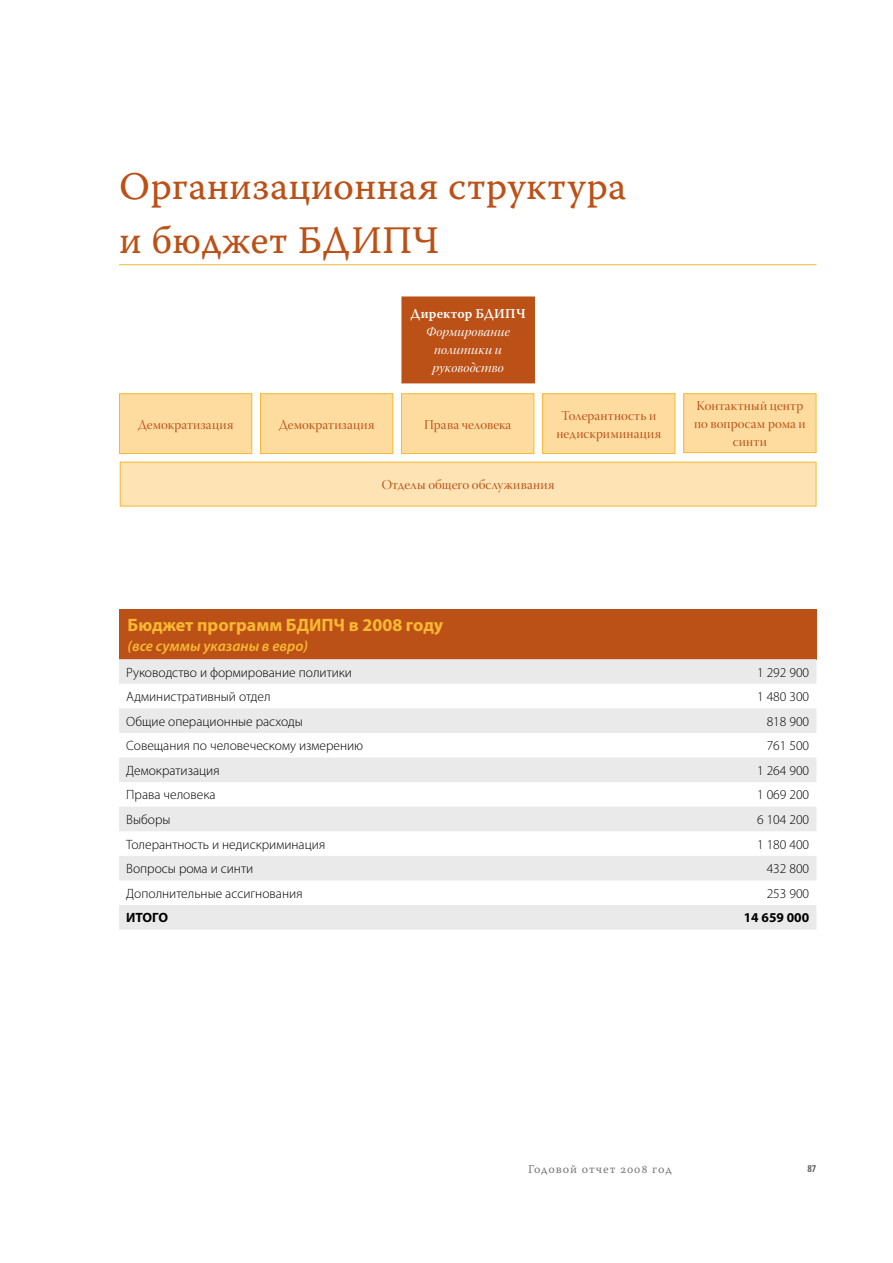
<style>
.page{position:relative;width:893px;height:1263px;background:#fff}
.page>*{position:absolute;margin:0;border:0;box-sizing:border-box;transform-origin:0 0}
.t1{font:39px/54px "Warnock Pro Capt";letter-spacing:.005em;color:#bb5117}
.t2{font:700 18px "Myriad Pro";color:#f9b831}
.t3{font:italic 600 15px "Myriad Pro";color:#f9b831}
.t4{font:300 13.5px "Myriad Pro";color:#000}
.t5{font:13.5px/18px "Warnock Pro Disp";letter-spacing:.01em;color:#bb5117;text-align:center}
.t6{font:13.5px/18px "Warnock Pro It Disp";letter-spacing:.005em;color:#fff;text-align:center}
.t7{font:700 13.5px "Myriad Pro";color:#000}
.t8{font:600 13.5px "Warnock Pro";letter-spacing:.015em;color:#fff}
.t9{font:12px "Warnock Pro Capt";letter-spacing:.07em;color:#7b7c7e}
.t10{font:700 condensed 10.5px "Myriad Pro";color:#646567}
</style>
<div class="page">
<div style="left:119px;top:609px;width:697px;height:50px;background:#bb5117"></div>
<svg style="left:119px;top:659px;width:697px;height:271px;fill:#eaeaeb"></svg>
<hr style="left:119px;top:264px;width:697px;height:1px;background:#f9b831">
<div style="left:402px;top:297px;width:132px;height:86px;background:#bb5117"></div>
<div style="left:120px;top:462px;width:696px;height:44px;background:#fee3b4"></div>
<div style="left:120px;top:462px;width:696px;height:44px;border:1px solid #f9b831"></div>
<div style="left:119px;top:394px;width:133px;height:60px;background:#fedca0"></div>
<div style="left:119px;top:393px;width:133px;height:61px;border:1px solid #f9b831"></div>
<div style="left:260px;top:394px;width:133px;height:60px;background:#fedca0"></div>
<div style="left:260px;top:393px;width:133px;height:61px;border:1px solid #f9b831"></div>
<div style="left:402px;top:394px;width:132px;height:60px;background:#fedca0"></div>
<div style="left:401px;top:393px;width:133px;height:61px;border:1px solid #f9b831"></div>
<div style="left:543px;top:394px;width:132px;height:60px;background:#fedca0"></div>
<div style="left:542px;top:393px;width:133px;height:61px;border:1px solid #f9b831"></div>
<div style="left:684px;top:394px;width:132px;height:59px;background:#fedca0"></div>
<div style="left:683px;top:393px;width:133px;height:60px;border:1px solid #f9b831"></div>
<h1 class="t1" style="left:119px;top:158px;width:509px">Организационная структура и бюджет БДИПЧ</h1>
<p class="t8" style="left:411px;top:305px;width:117px">Директор БДИПЧ</p>
<p class="t6" style="left:426px;top:324px;width:85px">Формирование политики и руководство</p>
<p class="t5" style="left:138px;top:417px;width:97px">Демократизация</p>
<p class="t5" style="left:279px;top:417px;width:97px">Демократизация</p>
<p class="t5" style="left:424px;top:417px;width:89px">Права человека</p>
<p class="t5" style="left:556px;top:408px;width:106px">Толерантность и недискриминация</p>
<p class="t5" style="left:694px;top:398px;width:113px">Контактный центр по вопросам рома и синти</p>
<p class="t5" style="left:382px;top:477px;width:174px">Отделы общего обслуживания</p>
<h2 class="t2" style="left:128px;top:613px;width:317px">Бюджет программ БДИПЧ в 2008 году</h2>
<p class="t3" style="left:128px;top:636px;width:182px">(все суммы указаны в евро)</p>
<p class="t4" style="left:126px;top:664px;width:227px">Руководство и формирование политики</p>
<p class="t4" style="left:757px;top:664px;width:54px">1 292 900</p>
<p class="t4" style="left:126px;top:688px;width:146px">Административный отдел</p>
<p class="t4" style="left:757px;top:688px;width:54px">1 480 300</p>
<p class="t4" style="left:126px;top:713px;width:178px">Общие операционные расходы</p>
<p class="t4" style="left:767px;top:713px;width:44px">818 900</p>
<p class="t4" style="left:126px;top:738px;width:238px">Совещания по человеческому измерению</p>
<p class="t4" style="left:767px;top:738px;width:44px">761 500</p>
<p class="t4" style="left:126px;top:762px;width:95px">Демократизация</p>
<p class="t4" style="left:757px;top:762px;width:54px">1 264 900</p>
<p class="t4" style="left:126px;top:787px;width:91px">Права человека</p>
<p class="t4" style="left:757px;top:787px;width:54px">1 069 200</p>
<p class="t4" style="left:126px;top:811px;width:46px">Выборы</p>
<p class="t4" style="left:757px;top:811px;width:54px">6 104 200</p>
<p class="t4" style="left:126px;top:836px;width:200px">Толерантность и недискриминация</p>
<p class="t4" style="left:757px;top:836px;width:54px">1 180 400</p>
<p class="t4" style="left:126px;top:861px;width:128px">Вопросы рома и синти</p>
<p class="t4" style="left:767px;top:861px;width:44px">432 800</p>
<p class="t4" style="left:126px;top:885px;width:178px">Дополнительные ассигнования</p>
<p class="t4" style="left:767px;top:885px;width:44px">253 900</p>
<p class="t7" style="left:126px;top:909px;width:43px">ИТОГО</p>
<p class="t7" style="left:744px;top:909px;width:67px">14 659 000</p>
<p class="t9" style="left:528px;top:1161px;width:145px">Годовой отчет 2008 год</p>
<p class="t10" style="left:807px;top:1161px;width:11px">87</p>
</div>
